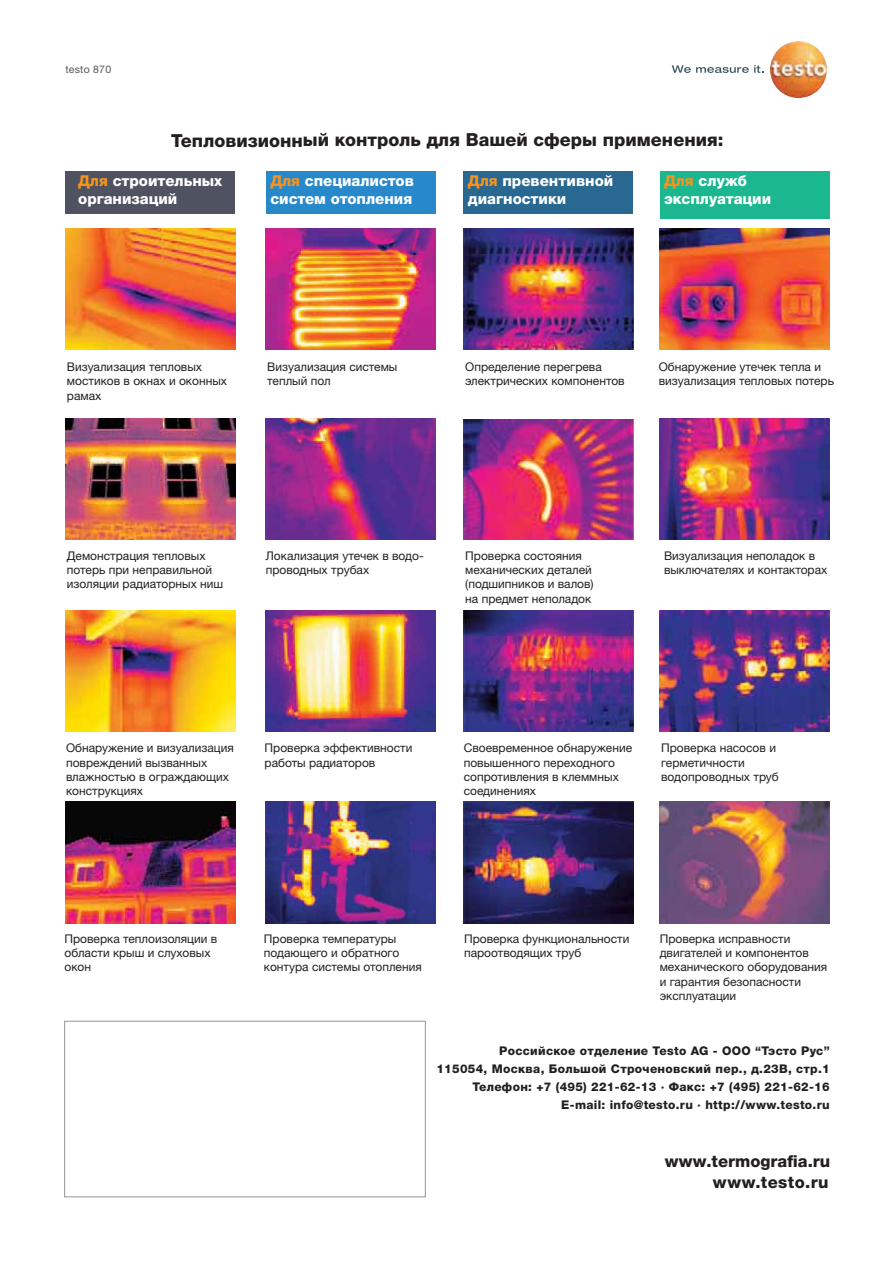
<style>
.page{position:relative;width:893px;height:1263px;background:#fff}
.page>*{position:absolute;margin:0;border:0;box-sizing:border-box;transform-origin:0 0}
.t1{font:800 18px "Helvetica Neue LTW1 G";color:#231f20}
.t2{font:800 16.5px "Helvetica Neue LTW1 G";letter-spacing:.005em;color:#231f20}
.t3{font:800 16.5px "Helvetica Neue LTW1 G";letter-spacing:.025em;color:#231f20}
.t4{font:800 15px/18px "Helvetica Neue LTW1 G";color:#fff}
.t5{font:12px/14.4px "Helvetica Neue LTW1 G";color:#231f20}
.t6{font:800 12px/18px "Helvetica Neue LTW1 G";letter-spacing:.025em;color:#231f20;text-align:right}
.t7{font:10.5px "Helvetica Neue LTW1 G";letter-spacing:.025em;color:#58595b}
.s1{color:#f7931d}
</style>
<div class="page">
<img style="left:65px;top:228px;width:170px;height:122px">
<img style="left:266px;top:228px;width:170px;height:122px">
<img style="left:463px;top:228px;width:170px;height:122px">
<img style="left:659px;top:228px;width:170px;height:122px">
<img style="left:65px;top:418px;width:170px;height:122px">
<img style="left:266px;top:418px;width:170px;height:122px">
<img style="left:463px;top:420px;width:170px;height:120px">
<img style="left:659px;top:418px;width:170px;height:122px">
<img style="left:65px;top:610px;width:170px;height:122px">
<img style="left:266px;top:610px;width:170px;height:122px">
<img style="left:463px;top:610px;width:170px;height:122px">
<img style="left:659px;top:610px;width:170px;height:122px">
<img style="left:65px;top:802px;width:170px;height:121px">
<img style="left:266px;top:802px;width:170px;height:121px">
<img style="left:463px;top:802px;width:170px;height:121px">
<img style="left:659px;top:802px;width:170px;height:121px">
<div style="left:65px;top:171px;width:170px;height:43px;background:#4f5261"></div>
<div style="left:266px;top:171px;width:169px;height:43px;background:#2789ca"></div>
<div style="left:463px;top:171px;width:170px;height:43px;background:#286891"></div>
<div style="left:659px;top:171px;width:170px;height:47px;background:#1bb78e"></div>
<div style="left:64px;top:1021px;width:361px;height:176px;border:1px solid #939598"></div>
<img style="left:770px;top:41px;width:57px;height:57px;border-radius:50%">
<svg style="left:671px;top:65px;width:19px;height:8px"></svg>
<svg style="left:696px;top:67px;width:52px;height:6px"></svg>
<svg style="left:754px;top:65px;width:9px;height:8px"></svg>
<p class="t7" style="left:65px;top:65px;width:47px">testo 870</p>
<h1 class="t1" style="left:171px;top:129px;width:553px">Тепловизионный контроль для Вашей сферы применения:</h1>
<p class="t4" style="left:78px;top:172px;width:145px"><span class="s1">Для</span> строительных организаций</p>
<p class="t4" style="left:270px;top:172px;width:145px"><span class="s1">Для</span> специалистов систем отопления</p>
<p class="t4" style="left:468px;top:172px;width:147px"><span class="s1">Для</span> превентивной диагностики</p>
<p class="t4" style="left:664px;top:172px;width:109px"><span class="s1">Для</span> служб эксплуатации</p>
<p class="t5" style="left:67px;top:360px;width:162px">Визуализация тепловых мостиков в окнах и оконных рамах</p>
<p class="t5" style="left:267px;top:360px;width:132px">Визуализация системы теплый пол</p>
<p class="t5" style="left:465px;top:360px;width:161px">Определение перегрева электрических компонентов</p>
<p class="t5" style="left:658px;top:360px;width:177px">Обнаружение утечек тепла и визуализация тепловых потерь</p>
<p class="t5" style="left:67px;top:549px;width:158px">Демонстрация тепловых потерь при неправильной изоляции радиаторных ниш</p>
<p class="t5" style="left:266px;top:549px;width:159px">Локализация утечек в водо&shy;проводных трубах</p>
<p class="t5" style="left:465px;top:549px;width:130px">Проверка состояния механических деталей (подшипников и валов) на предмет неполадок</p>
<p class="t5" style="left:664px;top:549px;width:165px">Визуализация неполадок в выключателях и контакторах</p>
<p class="t5" style="left:66px;top:742px;width:169px">Обнаружение и визуализация повреждений вызванных влажностью в ограждающих конструкциях</p>
<p class="t5" style="left:264px;top:742px;width:149px">Проверка эффективности работы радиаторов</p>
<p class="t5" style="left:464px;top:742px;width:170px">Своевременное обнаружение повышенного переходного сопротивления в клеммных соединениях</p>
<p class="t5" style="left:661px;top:742px;width:119px">Проверка насосов и герметичности водопроводных труб</p>
<p class="t5" style="left:64px;top:932px;width:154px">Проверка теплоизоляции в области крыш и слуховых окон</p>
<p class="t5" style="left:264px;top:932px;width:159px">Проверка температуры подающего и обратного контура системы отопления</p>
<p class="t5" style="left:464px;top:932px;width:167px">Проверка функциональности пароотводящих труб</p>
<p class="t5" style="left:659px;top:932px;width:169px">Проверка исправности двигателей и компонентов механического оборудования и гарантия безопасности эксплуатации</p>
<p class="t6" style="left:436px;top:1041px;width:395px">Российское отделение Testo AG - ООО “Тэсто Рус”<br>115054, Москва, Большой Строченовский пер., д.23В, стр.1<br>Телефон: +7 (495) 221-62-13 · Факс: +7 (495) 221-62-16<br>E-mail: info@testo.ru · http://www.testo.ru</p>
<h2 class="t2" style="left:664px;top:1151px;width:167px">www.termografia.ru</h2>
<h2 class="t3" style="left:713px;top:1173px;width:117px">www.testo.ru</h2>
</div>
